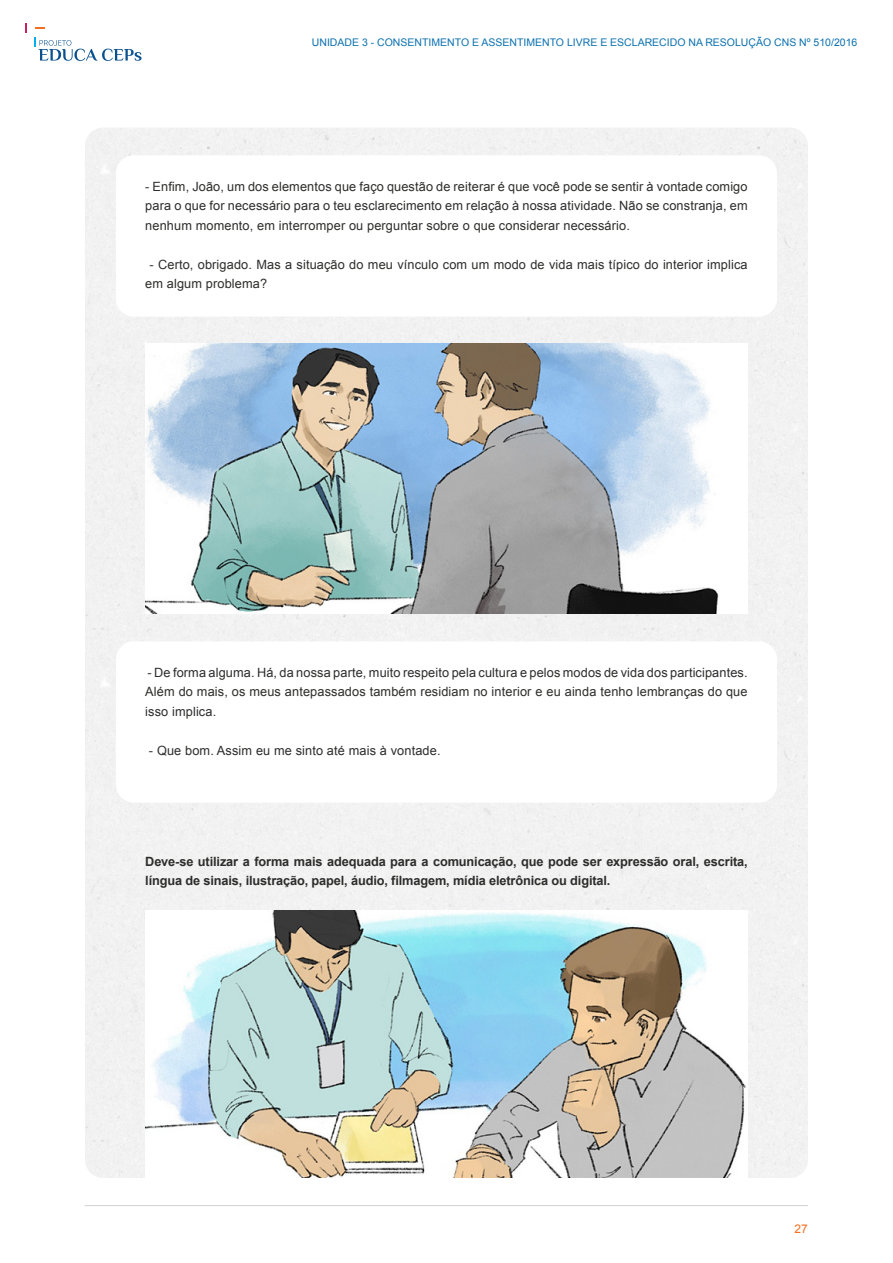
<style>
.page{position:relative;width:893px;height:1263px;background:#fff}
.page>*{position:absolute;margin:0;border:0;box-sizing:border-box;transform-origin:0 0}
.t1{font:12.75px/19.5px "Arial";letter-spacing:.01em;color:#2d2d2c;text-align:justify}
.t2{font:700 12.75px/19.5px "Arial";letter-spacing:-.01em;color:#2d2d2c}
.t3{font:12px "Arial";color:#f27021}
.t4{font:10.5px "Arial";color:#0c71af}
</style>
<div class="page">
<hr style="left:85px;top:1205px;width:723px;height:1px;background:#d0d0d0">
<svg style="left:25px;top:24px;width:2px;height:9px"></svg>
<svg style="left:34px;top:38px;width:108px;height:23px"></svg>
<div style="left:85px;top:128px;width:723px;height:509px;background:#f2f2f2"></div>
<div style="left:85px;top:637px;width:723px;height:541px;background:#f2f2f2"></div>
<div style="left:116px;top:155px;width:661px;height:162px;background:#fff;border-radius:18px"></div>
<img style="left:145px;top:344px;width:603px;height:270px">
<div style="left:116px;top:641px;width:661px;height:162px;background:#fff;border-radius:18px"></div>
<img style="left:145px;top:911px;width:603px;height:267px">
<p class="t4" style="left:312px;top:36px;width:547px">UNIDADE 3 - CONSENTIMENTO E ASSENTIMENTO LIVRE E ESCLARECIDO NA RESOLUÇÃO CNS Nº 510/2016</p>
<p class="t1" style="left:145px;top:177px;width:604px">- Enfim, João, um dos elementos que faço questão de reiterar é que você pode se sentir à vontade comigo para o que for necessário para o teu esclarecimento em relação à nossa atividade. Não se constranja, em nenhum momento, em interromper ou perguntar sobre o que considerar necessário.</p>
<p class="t1" style="left:145px;top:255px;width:604px;text-indent:4px">- Certo, obrigado. Mas a situação do meu vínculo com um modo de vida mais típico do interior implica em algum problema?</p>
<p class="t1" style="left:145px;top:663px;width:604px">- De forma alguma. Há, da nossa parte, muito respeito pela cultura e pelos modos de vida dos participantes.<br>Além do mais, os meus antepassados também residiam no interior e eu ainda tenho lembranças do que isso implica.</p>
<p class="t1" style="left:149px;top:741px;width:293px">- Que bom. Assim eu me sinto até mais à vontade.</p>
<p class="t2" style="left:145px;top:852px;width:604px">Deve-se utilizar a forma mais adequada para a comunicação, que pode ser expressão oral, escrita, língua de sinais, ilustração, papel, áudio, filmagem, mídia eletrônica ou digital.</p>
<p class="t3" style="left:795px;top:1221px;width:15px">27</p>
</div>
